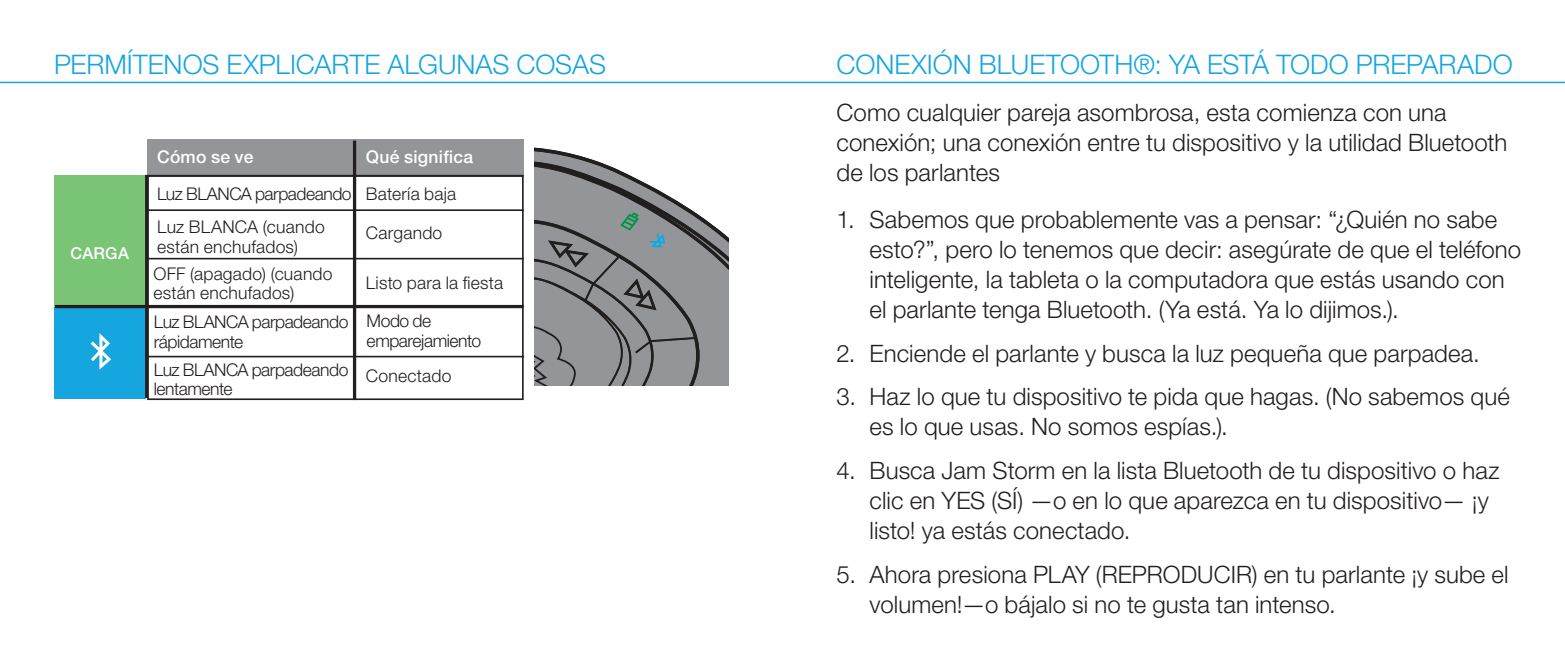
<style>
.page{position:relative;width:1565px;height:664px;background:#fff}
.page>*{position:absolute;margin:0;border:0;box-sizing:border-box;transform-origin:0 0}
.t1{font:300 27px "Helvetica Neue LT Std";color:#16a6df}
.t2{font:300 24px/30px "Helvetica Neue LT Std";letter-spacing:.005em;color:#231f20}
.t3{font:300 17.4px/19.5px "Helvetica Neue LT Std";letter-spacing:-.025em;color:#231f20}
.t4{font:300 17.4px/19.5px "Helvetica Neue LT Std";letter-spacing:-.005em;color:#231f20}
.t5{font:300 17.4px/19.5px "Helvetica Neue LT Std";letter-spacing:.015em;color:#231f20}
.t6{font:500 17.4px "Helvetica Neue LT Std";letter-spacing:.015em;color:#fff}
.t7{font:500 16.2px "Helvetica Neue LT Std";letter-spacing:.015em;color:#fff}
</style>
<div class="page">
<div style="left:147px;top:140px;width:377px;height:35px;background:#939598"></div>
<div style="left:54px;top:175px;width:92px;height:131px;background:#7ac475"></div>
<div style="left:54px;top:307px;width:92px;height:91px;background:#16a6df"></div>
<div style="left:147px;top:175px;width:377px;height:225px;border:2px solid #231f20"></div>
<hr style="left:55px;top:305px;width:469px;height:3px;background:#231f20">
<hr style="left:145px;top:175px;width:3px;height:222px;background:#231f20">
<hr style="left:353px;top:140px;width:3px;height:260px;background:#231f20">
<hr style="left:147px;top:209px;width:377px;height:2px;background:#231f20">
<hr style="left:147px;top:355px;width:377px;height:2px;background:#231f20">
<hr style="left:147px;top:175px;width:377px;height:2px;background:#231f20">
<hr style="left:147px;top:258px;width:377px;height:1px;background:#231f20">
<svg style="left:91px;top:333px;width:20px;height:36px"></svg>
<hr style="left:0;top:82px;width:1565px;height:1px;background:#16a6df">
<img style="left:534px;top:147px;width:62px;height:14px">
<img style="left:534px;top:161px;width:68px;height:2px">
<img style="left:534px;top:163px;width:160px;height:49px">
<svg style="left:534px;top:212px;width:194px;height:173px;background:#85888a"></svg>
<p class="t1" style="left:54px;top:48px;width:553px">PERMÍTENOS EXPLICARTE ALGUNAS COSAS</p>
<p class="t7" style="left:71px;top:244px;width:60px">CARGA</p>
<p class="t6" style="left:157px;top:146px;width:98px">Cómo se ve</p>
<p class="t3" style="left:157px;top:183px;width:196px">Luz BLANCA parpadeando</p>
<p class="t6" style="left:366px;top:146px;width:109px">Qué significa</p>
<p class="t4" style="left:366px;top:183px;width:92px">Batería baja</p>
<p class="t4" style="left:157px;top:217px;width:169px">Luz BLANCA (cuando están enchufados)</p>
<p class="t5" style="left:366px;top:222px;width:78px">Cargando</p>
<p class="t5" style="left:153px;top:263px;width:181px">OFF (apagado) (cuando están enchufados)</p>
<p class="t4" style="left:366px;top:273px;width:139px">Listo para la fiesta</p>
<p class="t3" style="left:154px;top:312px;width:196px">Luz BLANCA parpadeando rápidamente</p>
<p class="t3" style="left:367px;top:311px;width:116px">Modo de emparejamiento</p>
<p class="t3" style="left:154px;top:359px;width:196px">Luz BLANCA parpadeando lentamente</p>
<p class="t5" style="left:366px;top:365px;width:87px">Conectado</p>
<p class="t1" style="left:836px;top:48px;width:678px">CONEXIÓN BLUETOOTH®: YA ESTÁ TODO PREPARADO</p>
<p class="t2" style="left:836px;top:97px;width:672px">Como cualquier pareja asombrosa, esta comienza con una conexión; una conexión entre tu dispositivo y la utilidad Bluetooth de los parlantes</p>
<p class="t2" style="left:869px;top:204px;width:653px;text-indent:-33px">1. Sabemos que probablemente vas a pensar: “¿Quién no sabe esto?”, pero lo tenemos que decir: asegúrate de que el teléfono inteligente, la tableta o la computadora que estás usando con el parlante tenga Bluetooth. (Ya está. Ya lo dijimos.).</p>
<p class="t2" style="left:836px;top:337px;width:645px">2. Enciende el parlante y busca la luz pequeña que parpadea.</p>
<p class="t2" style="left:869px;top:381px;width:642px;text-indent:-33px">3. Haz lo que tu dispositivo te pida que hagas. (No sabemos qué es lo que usas. No somos espías.).</p>
<p class="t2" style="left:869px;top:454px;width:631px;text-indent:-33px">4. Busca Jam Storm en la lista Bluetooth de tu dispositivo o haz clic en YES (SÍ) —o en lo que aparezca en tu dispositivo— ¡y listo! ya estás conectado.</p>
<p class="t2" style="left:869px;top:558px;width:641px;text-indent:-33px">5. Ahora presiona PLAY (REPRODUCIR) en tu parlante ¡y sube el volumen!—o bájalo si no te gusta tan intenso.</p>
</div>
